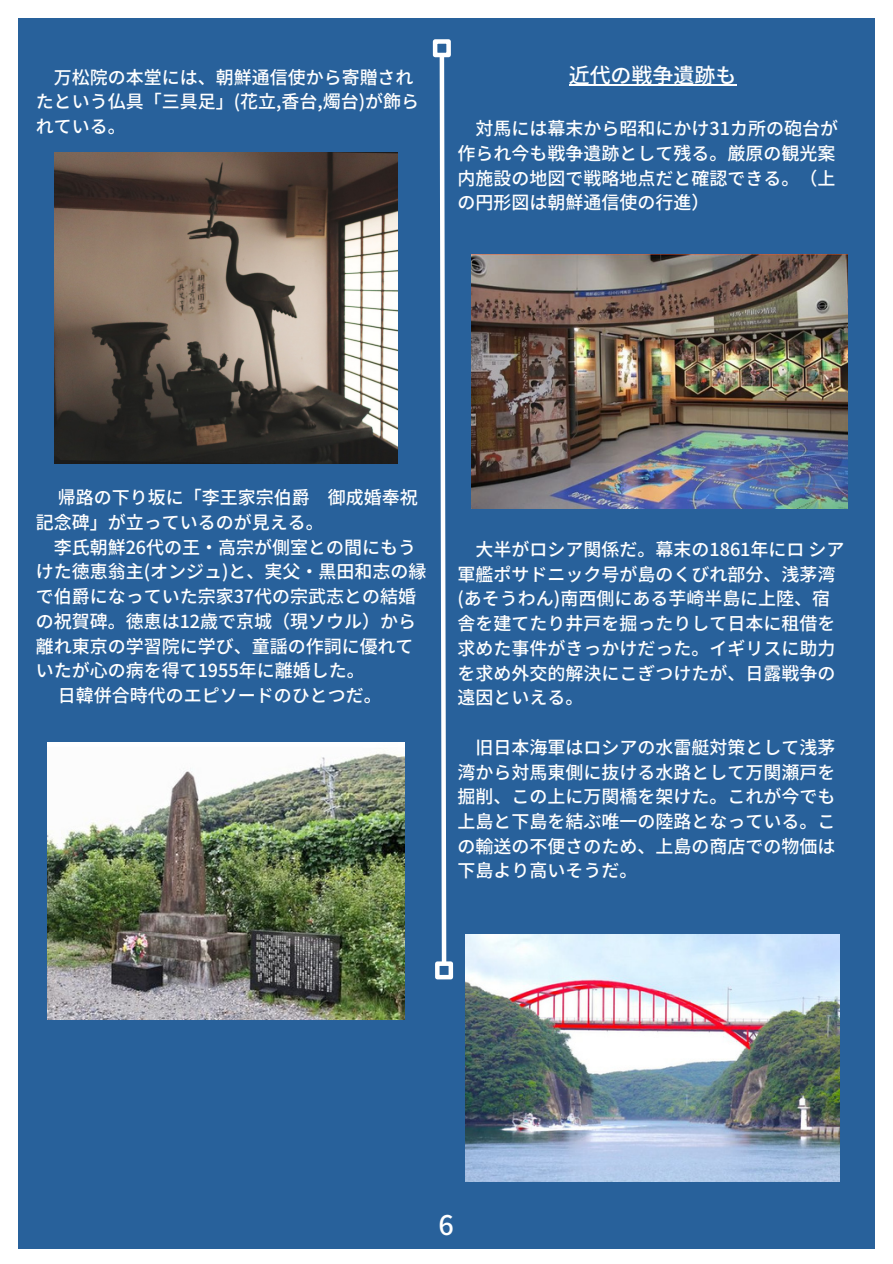
<style>
.page{position:relative;width:893px;height:1264px;background:#fff}
.page>*{position:absolute;margin:0;border:0;box-sizing:border-box;transform-origin:0 0}
.t1{font:500 27px "Noto Sans JP";color:#fff}
.t2{font:500 21px "Noto Sans JP";color:#fff}
.t3{font:500 18px/24.8px "Noto Sans JP";color:#fff}
</style>
<div class="page">
<div style="left:18px;top:19px;width:856px;height:1229px;background:#28619b"></div>
<svg style="left:437px;top:57px;width:11px;height:904px"></svg>
<div style="left:433px;top:39px;width:18px;height:18px;border:4px solid #fff"></div>
<div style="left:435px;top:961px;width:18px;height:18px;border:4px solid #fff"></div>
<img style="left:55px;top:153px;width:342px;height:310px">
<img style="left:47px;top:743px;width:358px;height:276px">
<img style="left:472px;top:254px;width:375px;height:255px">
<img style="left:465px;top:934px;width:374px;height:247px">
<hr style="left:568px;top:85px;width:168px;height:1px;background:#fff">
<p class="t3" style="left:36px;top:64px;width:385px;text-indent:18px">万松院の本堂には、朝鮮通信使から寄贈されたという仏具「三具足」(花立,香台,燭台)が飾られている。</p>
<p class="t2" style="left:568px;top:59px;width:169px">近代の戦争遺跡も</p>
<p class="t3" style="left:457px;top:115px;width:382px;text-indent:18px">対馬には幕末から昭和にかけ31カ所の砲台が作られ今も戦争遺跡として残る。厳原の観光案内施設の地図で戦略地点だと確認できる。（上の円形図は朝鮮通信使の行進）</p>
<p class="t3" style="left:36px;top:484px;width:383px;text-indent:22px">帰路の下り坂に「李王家宗伯爵 御成婚奉祝記念碑」が立っているのが見える。</p>
<p class="t3" style="left:54px;top:533px;width:364px">李氏朝鮮26代の王・高宗が側室との間にもう</p>
<p class="t3" style="left:36px;top:558px;width:392px">けた徳恵翁主(オンジュ)と、実父・黒田和志の縁</p>
<p class="t3" style="left:36px;top:583px;width:382px">で伯爵になっていた宗家37代の宗武志との結婚</p>
<p class="t3" style="left:36px;top:608px;width:382px">の祝賀碑。徳恵は12歳で京城（現ソウル）から</p>
<p class="t3" style="left:36px;top:632px;width:379px">離れ東京の学習院に学び、童謡の作詞に優れて</p>
<p class="t3" style="left:36px;top:657px;width:330px">いたが心の病を得て1955年に離婚した。</p>
<p class="t3" style="left:58px;top:682px;width:325px">日韓併合時代のエピソードのひとつだ。</p>
<p class="t3" style="left:457px;top:536px;width:388px;text-indent:18px">大半がロシア関係だ。幕末の1861年にロシア軍艦ポサドニック号が島のくびれ部分、浅茅湾(あそうわん)南西側にある芋崎半島に上陸、宿舎を建てたり井戸を掘ったりして日本に租借を求めた事件がきっかけだった。イギリスに助力を求め外交的解決にこぎつけたが、日露戦争の遠因といえる。</p>
<p class="t3" style="left:457px;top:733px;width:379px;text-align:justify;text-indent:18px">旧日本海軍はロシアの水雷艇対策として浅茅湾から対馬東側に抜ける水路として万関瀬戸を掘削、この上に万関橋を架けた。これが今でも上島と下島を結ぶ唯一の陸路となっている。この輸送の不便さのため、上島の商店での物価は下島より高いそうだ。</p>
<h1 class="t1" style="left:438px;top:1203px;width:17px">6</h1>
</div>
